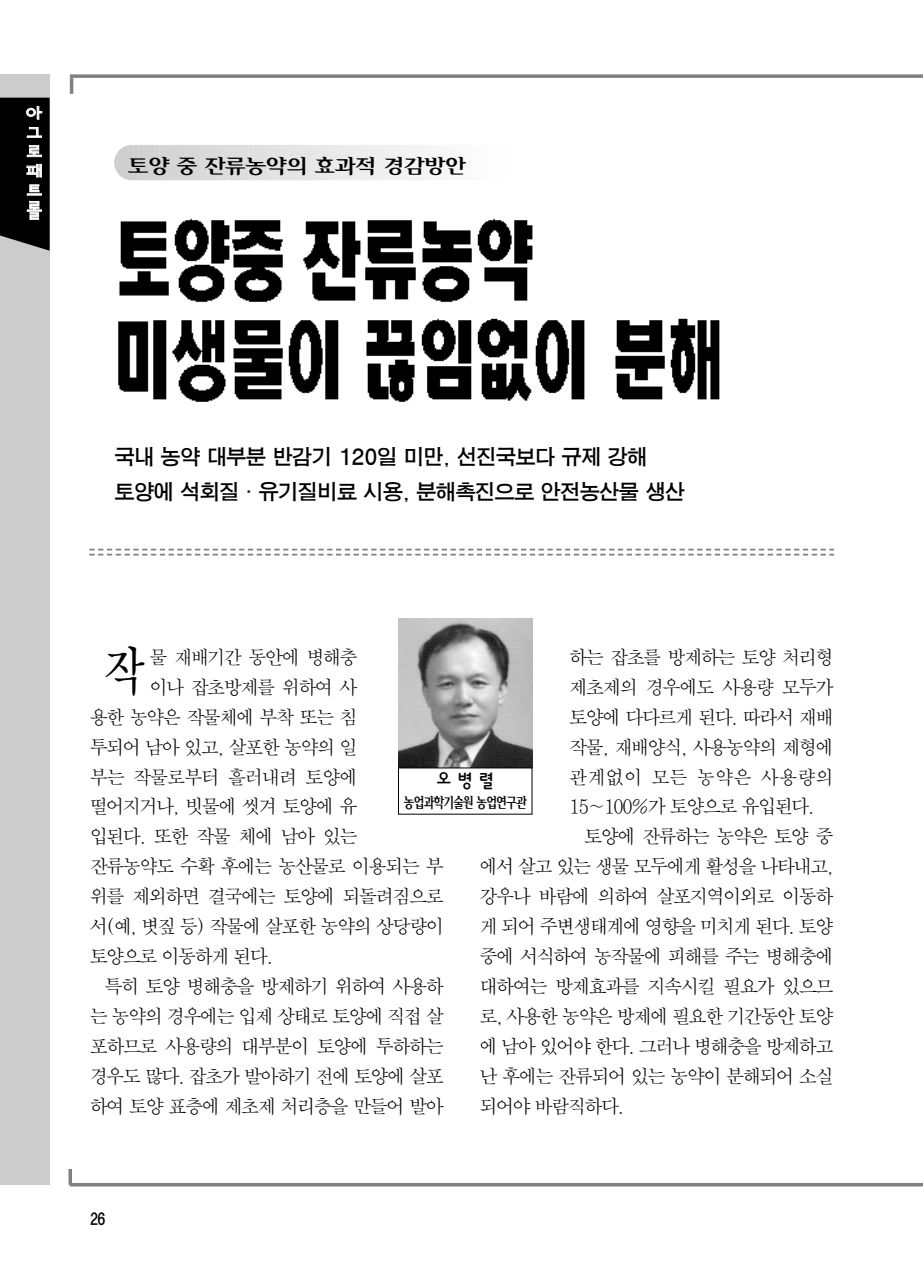
<style>
.page{position:relative;width:923px;height:1269px;background:#fff}
.page>*{position:absolute;margin:0;border:0;box-sizing:border-box;transform-origin:0 0}
.t1{font:52.5px "SM Amu T";color:#000;scale:.8 1}
.t2{font:21px/35px "SM Ago T";letter-spacing:-.07em;color:#000}
.t3{font:20.12px "Iris L";letter-spacing:-.075em;color:#000;scale:1.1 1}
.t4{font:19.25px "SM Amu S";letter-spacing:-.12em;color:#000}
.t5{font:19.25px "SM Amu S";letter-spacing:-.095em;color:#000}
.t6{font:19.25px "SM Amu S";letter-spacing:-.035em;color:#000}
.t7{font:19.25px/19.2px "Pino M";color:#fff;text-align:justify;scale:1.1 1}
.t8{font:17.5px "Baek M";color:#000}
.t9{font:14.88px "Iris L";letter-spacing:-.115em;color:#000;scale:.75 1}
.t10{font:14px "Cstre L";color:#000;scale:.85 1}
</style>
<div class="page">
<svg style="left:70px;top:74px;width:852px;height:4px;fill:#868686"></svg>
<hr style="left:114px;top:145px;width:2px;height:35px;background:#cdcdcd">
<hr style="left:119px;top:145px;width:2px;height:35px;background:#cecece">
<hr style="left:125px;top:145px;width:1px;height:35px;background:#cecece">
<hr style="left:130px;top:145px;width:1px;height:35px;background:#cfcfcf">
<hr style="left:135px;top:145px;width:2px;height:35px;background:#d0d0d0">
<hr style="left:140px;top:145px;width:2px;height:35px;background:#d0d0d0">
<hr style="left:145px;top:145px;width:2px;height:35px;background:#d1d1d1">
<hr style="left:151px;top:145px;width:1px;height:35px;background:#d2d2d2">
<hr style="left:156px;top:145px;width:2px;height:35px;background:#d3d3d3">
<hr style="left:161px;top:145px;width:2px;height:35px;background:#d3d3d3">
<hr style="left:166px;top:145px;width:2px;height:35px;background:#d4d4d4">
<hr style="left:172px;top:145px;width:1px;height:35px;background:#d5d5d5">
<hr style="left:177px;top:145px;width:1px;height:35px;background:#d5d5d5">
<hr style="left:182px;top:145px;width:2px;height:35px;background:#d6d6d6">
<hr style="left:187px;top:145px;width:2px;height:35px;background:#d7d7d7">
<hr style="left:192px;top:145px;width:2px;height:35px;background:#d7d7d7">
<hr style="left:198px;top:145px;width:1px;height:35px;background:#d8d8d8">
<hr style="left:203px;top:145px;width:2px;height:35px;background:#d9d9d9">
<hr style="left:208px;top:145px;width:2px;height:35px;background:#dadada">
<hr style="left:213px;top:145px;width:2px;height:35px;background:#dadada">
<hr style="left:219px;top:145px;width:1px;height:35px;background:#dbdbdb">
<hr style="left:224px;top:145px;width:1px;height:35px;background:#dcdcdc">
<hr style="left:229px;top:145px;width:2px;height:35px;background:#dcdcdc">
<hr style="left:234px;top:145px;width:2px;height:35px;background:#ddd">
<hr style="left:239px;top:145px;width:2px;height:35px;background:#dedede">
<hr style="left:245px;top:145px;width:1px;height:35px;background:#dedede">
<hr style="left:250px;top:145px;width:2px;height:35px;background:#dfdfdf">
<hr style="left:255px;top:145px;width:2px;height:35px;background:#e0e0e0">
<hr style="left:260px;top:145px;width:2px;height:35px;background:#e0e0e0">
<hr style="left:266px;top:145px;width:1px;height:35px;background:#e1e1e1">
<hr style="left:271px;top:145px;width:1px;height:35px;background:#e2e2e2">
<hr style="left:276px;top:145px;width:2px;height:35px;background:#e2e2e2">
<hr style="left:281px;top:145px;width:2px;height:35px;background:#e3e3e3">
<hr style="left:286px;top:145px;width:2px;height:35px;background:#e4e4e4">
<hr style="left:292px;top:145px;width:1px;height:35px;background:#e4e4e4">
<hr style="left:297px;top:145px;width:2px;height:35px;background:#e5e5e5">
<hr style="left:302px;top:145px;width:2px;height:35px;background:#e6e6e6">
<hr style="left:307px;top:145px;width:2px;height:35px;background:#e6e6e6">
<hr style="left:313px;top:145px;width:1px;height:35px;background:#e7e7e7">
<hr style="left:318px;top:145px;width:1px;height:35px;background:#e8e8e8">
<hr style="left:323px;top:145px;width:2px;height:35px;background:#e8e8e8">
<hr style="left:328px;top:145px;width:2px;height:35px;background:#e9e9e9">
<hr style="left:333px;top:145px;width:2px;height:35px;background:#eaeaea">
<hr style="left:339px;top:145px;width:1px;height:35px;background:#eaeaea">
<hr style="left:344px;top:145px;width:2px;height:35px;background:#ebebeb">
<hr style="left:349px;top:145px;width:2px;height:35px;background:#ececec">
<hr style="left:354px;top:145px;width:2px;height:35px;background:#ececec">
<hr style="left:360px;top:145px;width:1px;height:35px;background:#ededed">
<hr style="left:365px;top:145px;width:1px;height:35px;background:#ededed">
<hr style="left:370px;top:145px;width:2px;height:35px;background:#eee">
<hr style="left:375px;top:145px;width:2px;height:35px;background:#efefef">
<hr style="left:380px;top:145px;width:2px;height:35px;background:#efefef">
<hr style="left:386px;top:145px;width:1px;height:35px;background:#f0f0f0">
<hr style="left:391px;top:145px;width:2px;height:35px;background:#f1f1f1">
<hr style="left:396px;top:145px;width:2px;height:35px;background:#f1f1f1">
<hr style="left:401px;top:145px;width:2px;height:35px;background:#f2f2f2">
<hr style="left:407px;top:145px;width:1px;height:35px;background:#f3f3f3">
<hr style="left:412px;top:145px;width:1px;height:35px;background:#f3f3f3">
<hr style="left:417px;top:145px;width:2px;height:35px;background:#f4f4f4">
<hr style="left:422px;top:145px;width:2px;height:35px;background:#f4f4f4">
<hr style="left:427px;top:145px;width:2px;height:35px;background:#f5f5f5">
<hr style="left:433px;top:145px;width:1px;height:35px;background:#f6f6f6">
<hr style="left:438px;top:145px;width:2px;height:35px;background:#f6f6f6">
<hr style="left:443px;top:145px;width:2px;height:35px;background:#f6f6f6">
<hr style="left:448px;top:145px;width:2px;height:35px;background:#f7f7f7">
<hr style="left:454px;top:145px;width:1px;height:35px;background:#f8f8f8">
<hr style="left:459px;top:145px;width:1px;height:35px;background:#f9f9f9">
<hr style="left:464px;top:145px;width:2px;height:35px;background:#f9f9f9">
<hr style="left:469px;top:145px;width:2px;height:35px;background:#fafafa">
<hr style="left:474px;top:145px;width:2px;height:35px;background:#fbfbfb">
<hr style="left:480px;top:145px;width:1px;height:35px;background:#fbfbfb">
<img style="left:119px;top:218px;width:109px;height:83px">
<img style="left:228px;top:220px;width:55px;height:81px">
<img style="left:303px;top:221px;width:57px;height:80px">
<img style="left:360px;top:220px;width:56px;height:80px">
<img style="left:422px;top:221px;width:50px;height:80px">
<img style="left:477px;top:218px;width:56px;height:83px">
<img style="left:118px;top:301px;width:108px;height:101px">
<img style="left:233px;top:301px;width:50px;height:99px">
<img style="left:288px;top:320px;width:51px;height:80px">
<img style="left:366px;top:320px;width:49px;height:82px">
<img style="left:421px;top:301px;width:51px;height:99px">
<img style="left:477px;top:318px;width:55px;height:83px">
<img style="left:535px;top:320px;width:50px;height:80px">
<img style="left:615px;top:318px;width:105px;height:82px">
<hr style="left:70px;top:78px;width:3px;height:16px;background:#808080">
<hr style="left:70px;top:1183px;width:852px;height:3px;background:#808080">
<svg style="left:68px;top:1169px;width:4px;height:16px"></svg>
<svg style="left:89px;top:549px;width:744px;height:6px"></svg>
<div style="left:0;top:75px;width:50px;height:1110px;background:#ccc"></div>
<svg style="left:0;top:98px;width:50px;height:153px"></svg>
<img style="left:398px;top:619px;width:134px;height:149px">
<p class="t7" style="left:24px;top:106px;width:21px">아 그 로 패 트 롤</p>
<p class="t3" style="left:127px;top:157px;width:309px">토양 중 잔류농약의 효과적 경감방안</p>
<p class="t2" style="left:114px;top:441px;width:572px">국내 농약 대부분 반감기 120일 미만, 선진국보다 규제 강해 토양에 석회질·유기질비료 시용, 분해촉진으로 안전농산물 생산</p>
<h1 class="t1" style="left:104px;top:648px;width:54px">작</h1>
<p class="t4" style="left:149px;top:648px;width:210px">물 재배기간 동안에 병해충</p>
<p class="t4" style="left:569px;top:648px;width:266px">하는 잡초를 방제하는 토양 처리형</p>
<p class="t4" style="left:569px;top:678px;width:266px">제초제의 경우에도 사용량 모두가</p>
<p class="t4" style="left:569px;top:708px;width:266px">토양에 다다르게 된다. 따라서 재배</p>
<p class="t4" style="left:569px;top:738px;width:266px">작물, 재배양식, 사용농약의 제형에</p>
<p class="t6" style="left:569px;top:768px;width:266px">관계없이 모든 농약은 사용량의</p>
<p class="t4" style="left:569px;top:798px;width:247px">15~100%가 토양으로 유입된다.</p>
<p class="t4" style="left:583px;top:828px;width:251px">토양에 잔류하는 농약은 토양 중</p>
<p class="t4" style="left:479px;top:858px;width:356px">에서 살고 있는 생물 모두에게 활성을 나타내고,</p>
<p class="t4" style="left:479px;top:888px;width:356px">강우나 바람에 의하여 살포지역이외로 이동하</p>
<p class="t4" style="left:479px;top:918px;width:356px">게 되어 주변생태계에 영향을 미치게 된다. 토양</p>
<p class="t4" style="left:479px;top:947px;width:356px">중에 서식하여 농작물에 피해를 주는 병해충에</p>
<p class="t4" style="left:479px;top:977px;width:356px">대하여는 방제효과를 지속시킬 필요가 있으므</p>
<p class="t4" style="left:479px;top:1007px;width:356px">로, 사용한 농약은 방제에 필요한 기간동안 토양</p>
<p class="t4" style="left:479px;top:1037px;width:356px">에 남아 있어야 한다. 그러나 병해충을 방제하고</p>
<p class="t4" style="left:479px;top:1067px;width:356px">난 후에는 잔류되어 있는 농약이 분해되어 소실</p>
<p class="t4" style="left:479px;top:1097px;width:147px">되어야 바람직하다.</p>
<p class="t4" style="left:149px;top:678px;width:210px">이나 잡초방제를 위하여 사</p>
<p class="t4" style="left:89px;top:708px;width:270px">용한 농약은 작물체에 부착 또는 침</p>
<p class="t4" style="left:89px;top:738px;width:270px">투되어 남아 있고, 살포한 농약의 일</p>
<p class="t5" style="left:89px;top:768px;width:270px">부는 작물로부터 흘러내려 토양에</p>
<p class="t4" style="left:89px;top:798px;width:270px">떨어지거나, 빗물에 씻겨 토양에 유</p>
<p class="t4" style="left:89px;top:828px;width:270px">입된다. 또한 작물 체에 남아 있는</p>
<p class="t4" style="left:89px;top:858px;width:356px">잔류농약도 수확 후에는 농산물로 이용되는 부</p>
<p class="t4" style="left:89px;top:888px;width:356px">위를 제외하면 결국에는 토양에 되돌려짐으로</p>
<p class="t4" style="left:89px;top:918px;width:356px">서(예, 볏짚 등) 작물에 살포한 농약의 상당량이</p>
<p class="t4" style="left:89px;top:947px;width:186px">토양으로 이동하게 된다.</p>
<p class="t4" style="left:104px;top:977px;width:341px">특히 토양 병해충을 방제하기 위하여 사용하</p>
<p class="t4" style="left:89px;top:1007px;width:356px">는 농약의 경우에는 입제 상태로 토양에 직접 살</p>
<p class="t4" style="left:89px;top:1037px;width:356px">포하므로 사용량의 대부분이 토양에 투하하는</p>
<p class="t4" style="left:89px;top:1067px;width:356px">경우도 많다. 잡초가 발아하기 전에 토양에 살포</p>
<p class="t4" style="left:89px;top:1097px;width:356px">하여 토양 표층에 제초제 처리층을 만들어 발아</p>
<p class="t8" style="left:435px;top:773px;width:62px">오병렬</p>
<p class="t9" style="left:403px;top:796px;width:166px">농업과학기술원 농업연구관</p>
<p class="t10" style="left:89px;top:1212px;width:21px">26</p>
</div>
